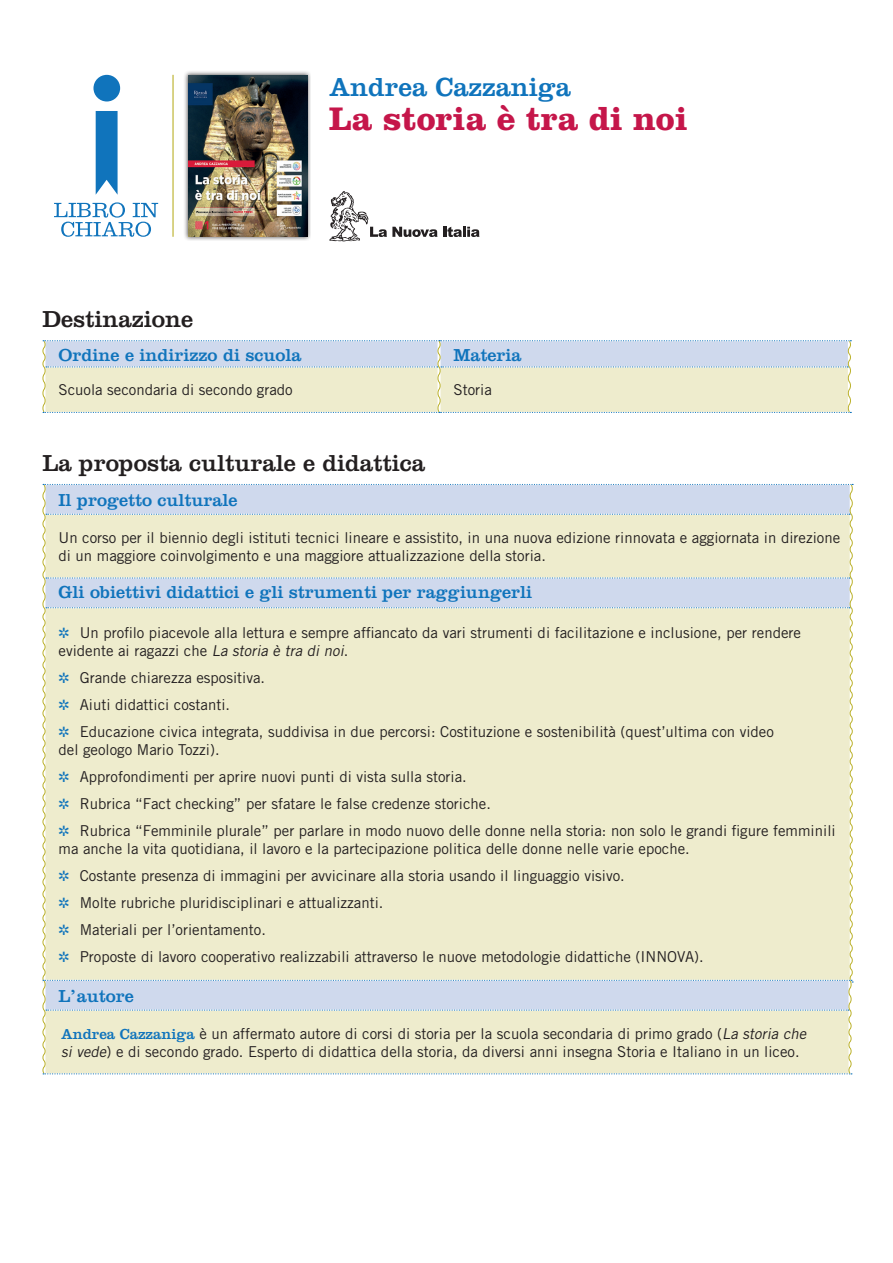
<style>
.page{position:relative;width:893px;height:1263px;background:#fff}
.page>*{position:absolute;margin:0;border:0;box-sizing:border-box;transform-origin:0 0}
.t1{font:700 33.9px "Clarendon";color:#c5164a}
.t2{font:27.15px "Clarendon";color:#1074bc}
.t3{font:24px "Clarendon";color:#231f20}
.t4{font:18px "Clarendon";color:#1074bc}
.t5{font:15px/27px "Trade Gothic LT Std";color:#231f20}
.s1{color:#1074bc}
.s2{font-style:italic}
.s3{font-family:"Clarendon";color:#1074bc}
</style>
<div class="page">
<hr style="left:172px;top:75px;width:2px;height:162px;background:#bbb12a">
<svg style="left:96px;top:111px;width:22px;height:84px;background:#2a83c3"></svg>
<div style="left:93px;top:75px;width:27px;height:26px;background:#1074bc;border-radius:50%"></div>
<svg style="left:54px;top:202px;width:104px;height:35px"></svg>
<div style="left:183px;top:70px;width:128px;height:171px;background:#231f20;opacity:.75"></div>
<img style="left:188px;top:75px;width:119px;height:162px">
<svg style="left:42px;top:340px;width:810px;height:73px;background:#e0e4d8"></svg>
<svg style="left:42px;top:484px;width:812px;height:590px;background:#e8e8d2"></svg>
<svg style="left:329px;top:191px;width:150px;height:50px"></svg>
<h3 class="t3" style="left:43px;top:305px;width:152px">Destinazione</h3>
<h2 class="t2" style="left:329px;top:71px;width:243px">Andrea Cazzaniga</h2>
<h1 class="t1" style="left:329px;top:98px;width:360px">La storia è tra di noi</h1>
<p class="t4" style="left:59px;top:344px;width:244px">Ordine e indirizzo di scuola</p>
<p class="t4" style="left:454px;top:344px;width:70px">Materia</p>
<p class="t5" style="left:59px;top:376px;width:236px">Scuola secondaria di secondo grado</p>
<p class="t5" style="left:454px;top:376px;width:40px">Storia</p>
<h3 class="t3" style="left:43px;top:449px;width:384px">La proposta culturale e didattica</h3>
<p class="t4" style="left:59px;top:490px;width:181px">Il progetto culturale</p>
<p class="t5" style="left:59px;top:528px;width:783px;line-height:18px">Un corso per il biennio degli istituti tecnici lineare e assistito, in una nuova edizione rinnovata e aggiornata in direzione di un maggiore coinvolgimento e una maggiore attualizzazione della storia.</p>
<p class="t4" style="left:59px;top:582px;width:475px">Gli obiettivi didattici e gli strumenti per raggiungerli</p>
<p class="t5" style="left:59px;top:624px;width:744px;line-height:18px"><span class="s1">✲</span> Un profilo piacevole alla lettura e sempre affiancato da vari strumenti di facilitazione e inclusione, per rendere evidente ai ragazzi che <span class="s2">La storia è tra di noi</span>.</p>
<p class="t5" style="left:59px;top:664px;width:717px"><span class="s1">✲</span> Grande chiarezza espositiva.<br><span class="s1">✲</span> Aiuti didattici costanti.<br><span class="s1">✲</span> Educazione civica integrata, suddivisa in due percorsi: Costituzione e sostenibilità (quest’ultima con video</p>
<p class="t5" style="left:59px;top:736px;width:779px">del geologo Mario Tozzi).<br><span class="s1">✲</span> Approfondimenti per aprire nuovi punti di vista sulla storia.<br><span class="s1">✲</span> Rubrica “Fact checking” per sfatare le false credenze storiche.<br><span class="s1">✲</span> Rubrica “Femminile plurale” per parlare in modo nuovo delle donne nella storia: non solo le grandi figure femminili</p>
<p class="t5" style="left:59px;top:835px;width:647px">ma anche la vita quotidiana, il lavoro e la partecipazione politica delle donne nelle varie epoche. <span class="s1">✲</span> Costante presenza di immagini per avvicinare alla storia usando il linguaggio visivo.<br><span class="s1">✲</span> Molte rubriche pluridisciplinari e attualizzanti.<br><span class="s1">✲</span> Materiali per l’orientamento.<br><span class="s1">✲</span> Proposte di lavoro cooperativo realizzabili attraverso le nuove metodologie didattiche (INNOVA).</p>
<p class="t4" style="left:59px;top:986px;width:77px">L’autore</p>
<p class="t5" style="left:61px;top:1024px;width:750px;line-height:18px"><span class="s3">Andrea Cazzaniga</span> è un affermato autore di corsi di storia per la scuola secondaria di primo grado (<span class="s2">La storia che si vede</span>) e di secondo grado. Esperto di didattica della storia, da diversi anni insegna Storia e Italiano in un liceo.</p>
</div>
